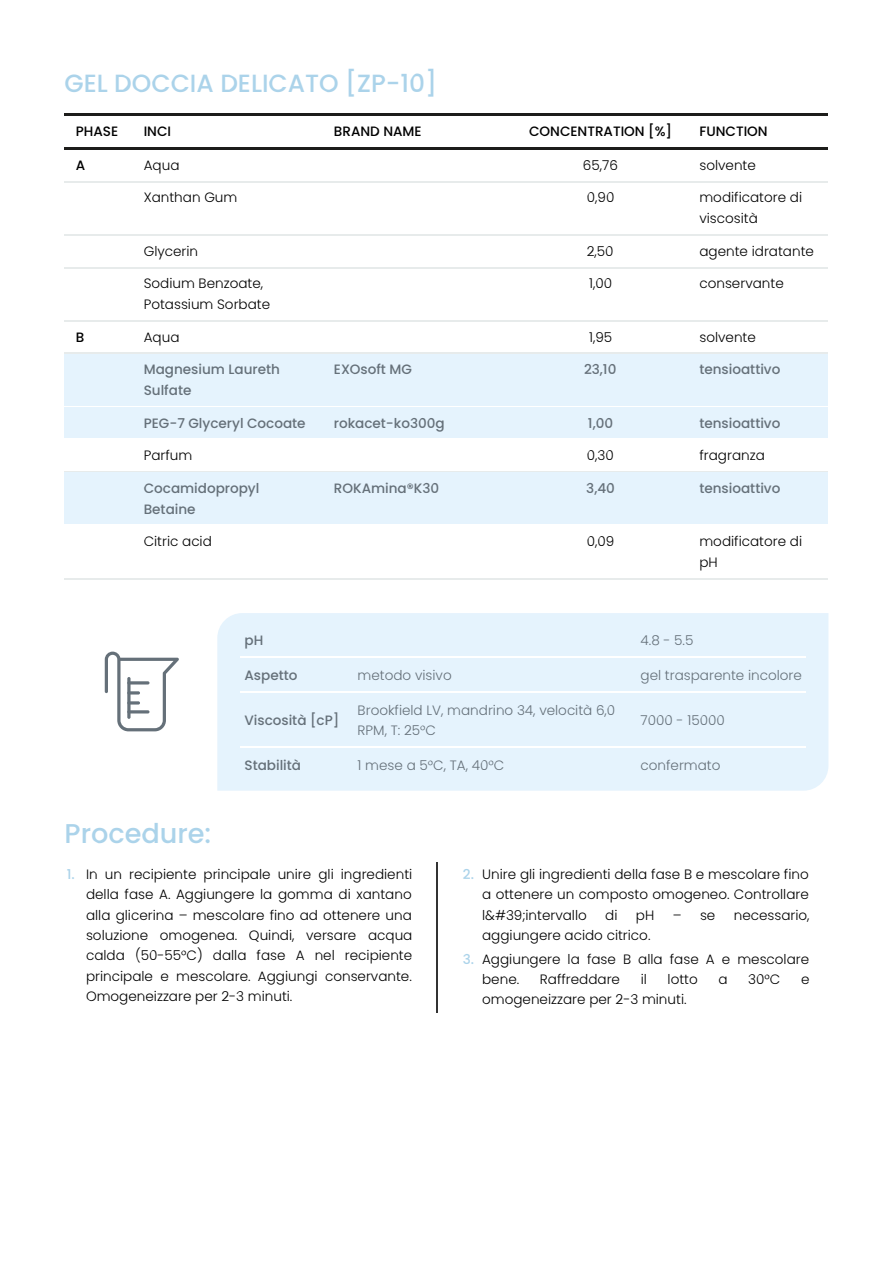
<style>
.page{position:relative;width:893px;height:1263px;background:#fff}
.page>*{position:absolute;margin:0;border:0;box-sizing:border-box;transform-origin:0 0}
.t1{font:500 27.15px "Poppins";letter-spacing:.005em;color:#abd3ea}
.t2{font:24.9px "Medium Poppins";letter-spacing:.005em;color:#abd3ea}
.t3{font:13.5px/20.4px "Light Poppins";letter-spacing:.005em;color:#000}
.t4{font:500 13.5px/20.4px "Poppins";letter-spacing:.005em;color:#657079}
.t5{font:13.5px/20.4px "Light Poppins";letter-spacing:.005em;color:#657079}
.t6{font:500 13.5px "Poppins";letter-spacing:.005em;color:#000}
.s1{font-family:"Poppins";font-weight:500;color:#abd3ea}
</style>
<div class="page">
<hr style="left:64px;top:113px;width:764px;height:2px;background:#1d1d1b">
<hr style="left:64px;top:147px;width:764px;height:2px;background:#1d1d1b">
<hr style="left:64px;top:181px;width:764px;height:1px;background:#e7ebeb">
<hr style="left:64px;top:234px;width:764px;height:1px;background:#e7ebeb">
<hr style="left:64px;top:267px;width:764px;height:1px;background:#e7ebeb">
<hr style="left:64px;top:320px;width:764px;height:1px;background:#e7ebeb">
<hr style="left:64px;top:353px;width:764px;height:1px;background:#e7ebeb">
<div style="left:64px;top:354px;width:764px;height:53px;background:#e5f3fd"></div>
<hr style="left:64px;top:406px;width:764px;height:1px;background:#fff">
<div style="left:64px;top:407px;width:764px;height:33px;background:#e5f3fd"></div>
<hr style="left:64px;top:439px;width:764px;height:1px;background:#fff">
<hr style="left:64px;top:472px;width:764px;height:1px;background:#e7ebeb">
<div style="left:64px;top:473px;width:764px;height:53px;background:#e5f3fd"></div>
<hr style="left:64px;top:525px;width:764px;height:1px;background:#fff">
<hr style="left:64px;top:578px;width:764px;height:1px;background:#e7ebeb">
<div style="left:217px;top:613px;width:611px;height:178px;background:#e5f3fd"></div>
<hr style="left:240px;top:656px;width:113px;height:1px;background:#fff">
<hr style="left:353px;top:656px;width:283px;height:1px;background:#fff">
<hr style="left:636px;top:656px;width:169px;height:1px;background:#fff">
<hr style="left:240px;top:691px;width:113px;height:1px;background:#fff">
<hr style="left:353px;top:691px;width:283px;height:1px;background:#fff">
<hr style="left:636px;top:691px;width:169px;height:1px;background:#fff">
<hr style="left:240px;top:747px;width:113px;height:1px;background:#fff">
<hr style="left:353px;top:747px;width:283px;height:1px;background:#fff">
<hr style="left:636px;top:747px;width:169px;height:1px;background:#fff">
<hr style="left:437px;top:862px;width:1px;height:150px;background:#333">
<svg style="left:105px;top:652px;width:74px;height:79px"></svg>
<hr style="left:127px;top:677px;width:3px;height:42px;background:#657079;border-radius:2px">
<svg style="left:127px;top:710px;width:22px;height:4px"></svg>
<svg style="left:127px;top:701px;width:13px;height:4px"></svg>
<svg style="left:127px;top:691px;width:13px;height:4px"></svg>
<svg style="left:127px;top:681px;width:22px;height:4px"></svg>
<h2 class="t2" style="left:64px;top:66px;width:374px">GEL DOCCIA DELICATO [ZP-10]</h2>
<p class="t6" style="left:76px;top:122px;width:44px">PHASE</p>
<p class="t6" style="left:144px;top:122px;width:29px">INCI</p>
<p class="t6" style="left:334px;top:122px;width:89px">BRAND NAME</p>
<p class="t6" style="left:529px;top:122px;width:144px">CONCENTRATION [%]</p>
<p class="t6" style="left:699px;top:122px;width:70px">FUNCTION</p>
<p class="t6" style="left:76px;top:156px;width:11px">A</p>
<p class="t3" style="left:144px;top:155px;width:37px">Aqua</p>
<p class="t3" style="left:583px;top:155px;width:36px">65,76</p>
<p class="t3" style="left:699px;top:155px;width:58px">solvente</p>
<p class="t3" style="left:144px;top:188px;width:95px">Xanthan Gum</p>
<p class="t3" style="left:587px;top:188px;width:29px">0,90</p>
<p class="t3" style="left:699px;top:188px;width:104px">modificatore di viscosità</p>
<p class="t3" style="left:144px;top:241px;width:56px">Glycerin</p>
<p class="t3" style="left:587px;top:241px;width:28px">2,50</p>
<p class="t3" style="left:699px;top:241px;width:116px">agente idratante</p>
<p class="t3" style="left:144px;top:274px;width:128px">Sodium Benzoate,<br>Potassium Sorbate</p>
<p class="t3" style="left:589px;top:274px;width:24px">1,00</p>
<p class="t3" style="left:699px;top:274px;width:86px">conservante</p>
<p class="t6" style="left:76px;top:327px;width:10px">B</p>
<p class="t3" style="left:144px;top:327px;width:37px">Aqua</p>
<p class="t3" style="left:589px;top:327px;width:25px">1,95</p>
<p class="t3" style="left:699px;top:327px;width:58px">solvente</p>
<p class="t4" style="left:144px;top:359px;width:138px">Magnesium Laureth<br>Sulfate</p>
<p class="t4" style="left:334px;top:359px;width:79px">EXOsoft MG</p>
<p class="t4" style="left:584px;top:359px;width:34px">23,10</p>
<p class="t4" style="left:699px;top:359px;width:82px">tensioattivo</p>
<p class="t4" style="left:144px;top:413px;width:163px">PEG-7 Glyceryl Cocoate</p>
<p class="t4" style="left:334px;top:413px;width:112px">rokacet-ko300g</p>
<p class="t4" style="left:588px;top:413px;width:27px">1,00</p>
<p class="t4" style="left:699px;top:413px;width:82px">tensioattivo</p>
<p class="t3" style="left:144px;top:445px;width:50px">Parfum</p>
<p class="t3" style="left:587px;top:445px;width:28px">0,30</p>
<p class="t3" style="left:699px;top:445px;width:67px">fragranza</p>
<p class="t4" style="left:144px;top:478px;width:117px">Cocamidopropyl<br>Betaine</p>
<p class="t4" style="left:334px;top:478px;width:107px">ROKAmina®K30</p>
<p class="t4" style="left:586px;top:478px;width:30px">3,40</p>
<p class="t4" style="left:699px;top:478px;width:82px">tensioattivo</p>
<p class="t3" style="left:144px;top:531px;width:70px">Citric acid</p>
<p class="t3" style="left:587px;top:531px;width:29px">0,09</p>
<p class="t3" style="left:699px;top:531px;width:104px">modificatore di pH</p>
<p class="t4" style="left:244px;top:630px;width:20px">pH</p>
<p class="t5" style="left:640px;top:630px;width:54px">4.8 - 5.5</p>
<p class="t4" style="left:244px;top:665px;width:54px">Aspetto</p>
<p class="t5" style="left:357px;top:665px;width:95px">metodo visivo</p>
<p class="t5" style="left:640px;top:665px;width:163px">gel trasparente incolore</p>
<p class="t4" style="left:244px;top:710px;width:96px">Viscosità [cP]</p>
<p class="t5" style="left:357px;top:700px;width:259px">Brookfield LV, mandrino 34, velocità 6,0<br>RPM, T: 25°C</p>
<p class="t5" style="left:640px;top:710px;width:86px">7000 - 15000</p>
<p class="t4" style="left:244px;top:755px;width:58px">Stabilità</p>
<p class="t5" style="left:357px;top:755px;width:148px">1 mese a 5°C, TA, 40°C</p>
<p class="t5" style="left:640px;top:755px;width:81px">confermato</p>
<h1 class="t1" style="left:64px;top:814px;width:148px">Procedure:</h1>
<p class="t3" style="left:86px;top:864px;width:328px;text-align:justify;text-indent:-19px"><span class="s1">1.</span> In un recipiente principale unire gli ingredienti della fase A. Aggiungere la gomma di xantano alla glicerina – mescolare fino ad ottenere una soluzione omogenea. Quindi, versare acqua calda (50-55°C) dalla fase A nel recipiente principale e mescolare. Aggiungi conservante.<br>Omogeneizzare per 2-3 minuti.</p>
<p class="t3" style="left:482px;top:864px;width:328px;text-align:justify;text-indent:-19px"><span class="s1">2.</span> Unire gli ingredienti della fase B e mescolare fino a ottenere un composto omogeneo. Controllare l&amp;#39;intervallo</p>
<p class="t3" style="left:605px;top:905px;width:14px">di</p>
<p class="t3" style="left:636px;top:905px;width:20px">pH</p>
<p class="t3" style="left:672px;top:905px;width:44px">– se</p>
<p class="t3" style="left:733px;top:905px;width:77px">necessario,</p>
<p class="t3" style="left:482px;top:925px;width:170px">aggiungere acido citrico.</p>
<p class="t3" style="left:482px;top:949px;width:328px;text-indent:-19px"><span class="s1">3.</span> Aggiungere la fase B alla fase A e mescolare bene.</p>
<p class="t3" style="left:540px;top:969px;width:82px">Raffreddare</p>
<p class="t3" style="left:640px;top:969px;width:8px">il</p>
<p class="t3" style="left:667px;top:969px;width:32px">lotto</p>
<p class="t3" style="left:718px;top:969px;width:11px">a</p>
<p class="t3" style="left:748px;top:969px;width:34px">30°C</p>
<p class="t3" style="left:801px;top:969px;width:10px">e</p>
<p class="t3" style="left:482px;top:990px;width:206px">omogeneizzare per 2-3 minuti.</p>
</div>
